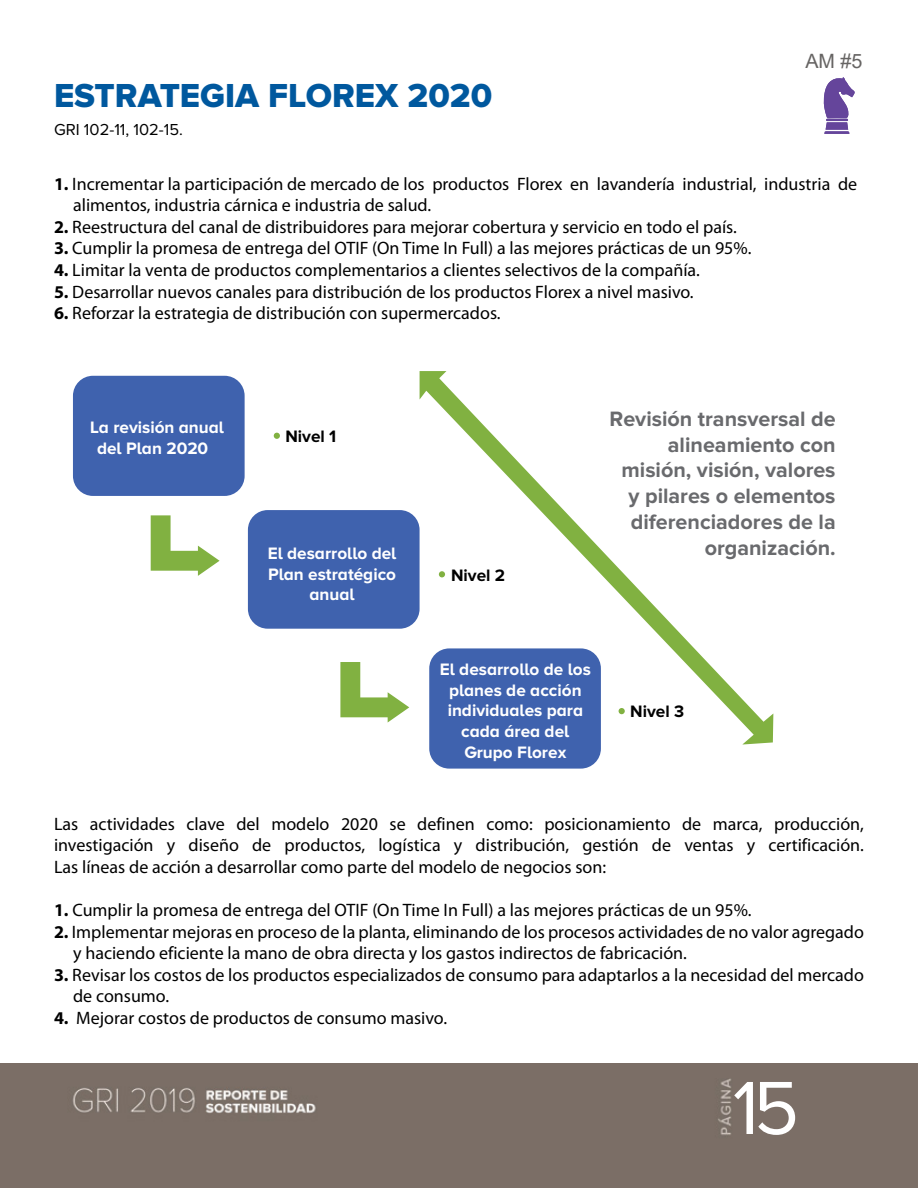
<style>
.page{position:relative;width:918px;height:1188px;background:#fff}
.page>*{position:absolute;margin:0;border:0;box-sizing:border-box;transform-origin:0 0}
.t1{font:78px "Proxima Nova";color:#fff}
.t2{font:34.5px "Proxima Nova Extrabld";color:#00589e}
.t3{font:700 21.6px/25.8px "Proxima Nova";color:#696a6d;text-align:right}
.t4{font:19.8px "Arial";color:#666463}
.t5{font:18px/21.6px "Myriad Pro";color:#000}
.t6{font:700 17.1px/20.5px "Proxima Nova A";color:#fff;text-align:center}
.t7{font:700 17.1px "Proxima Nova";color:#000}
.t8{font:16.5px "Proxima Nova";color:#000}
.s1{font-weight:700}
</style>
<div class="page">
<div style="left:0;top:1063px;width:918px;height:125px;background:#7b6e66"></div>
<svg style="left:824px;top:77px;width:31px;height:57px"></svg>
<svg style="left:274px;top:433px;width:6px;height:6px"></svg>
<svg style="left:340px;top:662px;width:69px;height:61px"></svg>
<svg style="left:151px;top:515px;width:69px;height:61px"></svg>
<div style="left:429px;top:648px;width:172px;height:121px;background:#3f62ae;border-radius:20px"></div>
<div style="left:73px;top:376px;width:172px;height:120px;background:#3f62ae;border-radius:20px"></div>
<div style="left:248px;top:510px;width:172px;height:119px;background:#3f62ae;border-radius:20px"></div>
<svg style="left:420px;top:371px;width:353px;height:374px"></svg>
<p class="t4" style="left:805px;top:48px;width:59px">AM #5</p>
<h2 class="t2" style="left:54px;top:75px;width:440px">ESTRATEGIA FLOREX 2020</h2>
<p class="t8" style="left:54px;top:120px;width:131px">GRI 102-11, 102-15.</p>
<p class="t5" style="left:73px;top:172px;width:786px;text-indent:-19px"><span class="s1">1.</span> Incrementar la participación de mercado de los productos Florex en lavandería industrial, industria de alimentos, industria cárnica e industria de salud.</p>
<p class="t5" style="left:54px;top:216px;width:684px"><span class="s1">2.</span> Reestructura del canal de distribuidores para mejorar cobertura y servicio en todo el país.</p>
<p class="t5" style="left:54px;top:237px;width:699px"><span class="s1">3.</span> Cumplir la promesa de entrega del OTIF (On Time In Full) a las mejores prácticas de un 95%.</p>
<p class="t5" style="left:54px;top:259px;width:648px"><span class="s1">4.</span> Limitar la venta de productos complementarios a clientes selectivos de la compañía.</p>
<p class="t5" style="left:54px;top:280px;width:641px"><span class="s1">5.</span> Desarrollar nuevos canales para distribución de los productos Florex a nivel masivo.</p>
<p class="t5" style="left:54px;top:302px;width:448px"><span class="s1">6.</span> Reforzar la estrategia de distribución con supermercados.</p>
<p class="t6" style="left:90px;top:417px;width:135px">La revisión anual del Plan 2020</p>
<p class="t7" style="left:285px;top:426px;width:52px">Nivel 1</p>
<p class="t6" style="left:268px;top:543px;width:130px">El desarrollo del<br>Plan estratégico anual</p>
<p class="t7" style="left:451px;top:565px;width:56px">Nivel 2</p>
<p class="t3" style="left:609px;top:406px;width:228px">Revisión transversal de alineamiento con misión, visión, valores y pilares o elementos diferenciadores de la organización.</p>
<p class="t6" style="left:440px;top:659px;width:153px">El desarrollo de los planes de acción individuales para cada área del<br>Grupo Florex</p>
<p class="t7" style="left:630px;top:702px;width:55px">Nivel 3</p>
<p class="t5" style="left:54px;top:812px;width:812px;text-align:justify">Las actividades clave del modelo 2020 se definen como: posicionamiento de marca, producción, investigación y diseño de productos, logística y distribución, gestión de ventas y certificación.<br>Las líneas de acción a desarrollar como parte del modelo de negocios son:</p>
<p class="t5" style="left:54px;top:899px;width:699px"><span class="s1">1.</span> Cumplir la promesa de entrega del OTIF (On Time In Full) a las mejores prácticas de un 95%.</p>
<p class="t5" style="left:73px;top:920px;width:792px;text-indent:-19px"><span class="s1">2.</span> Implementar mejoras en proceso de la planta, eliminando de los procesos actividades de no valor agregado y haciendo eficiente la mano de obra directa y los gastos indirectos de fabricación.</p>
<p class="t5" style="left:73px;top:964px;width:792px;text-indent:-19px"><span class="s1">3.</span> Revisar los costos de los productos especializados de consumo para adaptarlos a la necesidad del mercado de consumo.</p>
<p class="t5" style="left:54px;top:1007px;width:395px"><span class="s1">4.</span> Mejorar costos de productos de consumo masivo.</p>
<h1 class="t1" style="left:733px;top:1063px;width:68px">15</h1>
</div>
